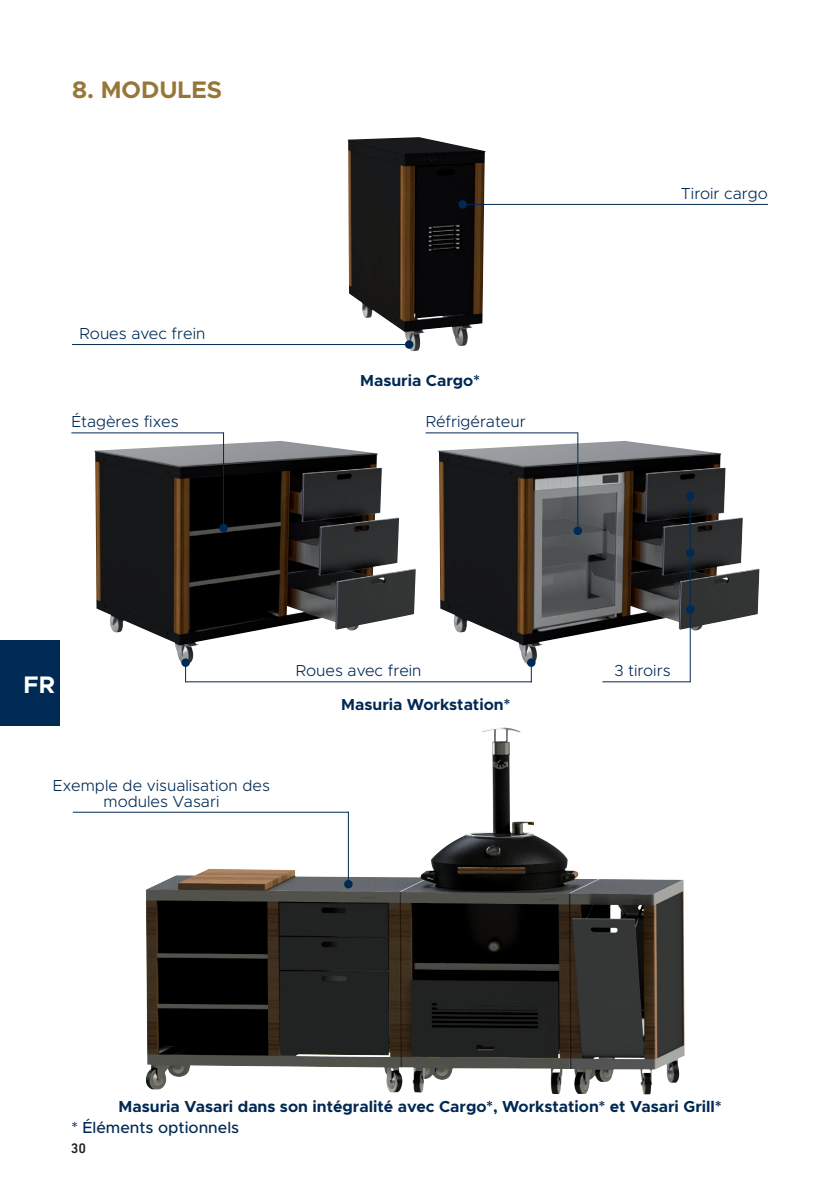
<style>
.page{position:relative;width:840px;height:1191px;background:#fff}
.page>*{position:absolute;margin:0;border:0;box-sizing:border-box;transform-origin:0 0}
.GLOBALO-NAGLOWEK_1{font:700 24px "Metropolis";color:#977639}
.t1{font:700 24px "Metropolis";color:#fff}
.t2{font:300 16px/16px "Metropolis";color:#002953;text-align:center}
.t3{font:700 16px "Metropolis";color:#002953}
.t4{font:500 16px "Metropolis";color:#002953}
.t5{font:500 14px "DIN Next LT Pro";color:#231f20}
</style>
<div class="page">
<div style="left:0;top:641px;width:60px;height:85px;background:#002953"></div>
<img style="left:146px;top:727px;width:538px;height:367px">
<hr style="left:348px;top:811px;width:1px;height:72px;background:#002953">
<div style="left:344px;top:880px;width:8px;height:8px;background:#002953;border-radius:50%"></div>
<hr style="left:73px;top:811px;width:275px;height:1px;background:#002953">
<img style="left:347px;top:137px;width:138px;height:214px">
<img style="left:438px;top:441px;width:321px;height:223px">
<hr style="left:463px;top:204px;width:304px;height:1px;background:#002953">
<div style="left:458px;top:200px;width:8px;height:9px;background:#002953;border-radius:50%"></div>
<hr style="left:185px;top:681px;width:346px;height:1px;background:#002953">
<hr style="left:602px;top:681px;width:87px;height:1px;background:#002953">
<hr style="left:72px;top:344px;width:336px;height:1px;background:#002953">
<div style="left:405px;top:340px;width:8px;height:9px;background:#002953;border-radius:50%"></div>
<svg style="left:530px;top:667px;width:1px;height:15px"></svg>
<hr style="left:689px;top:496px;width:1px;height:186px;background:#002953">
<svg style="left:526px;top:658px;width:9px;height:9px"></svg>
<div style="left:685px;top:605px;width:9px;height:9px;background:#002953;border-radius:50%"></div>
<div style="left:685px;top:548px;width:9px;height:9px;background:#002953;border-radius:50%"></div>
<div style="left:685px;top:492px;width:9px;height:8px;background:#002953;border-radius:50%"></div>
<img style="left:94px;top:441px;width:321px;height:222px">
<svg style="left:185px;top:667px;width:1px;height:15px"></svg>
<div style="left:181px;top:658px;width:9px;height:9px;background:#002953;border-radius:50%"></div>
<div style="left:573px;top:526px;width:8px;height:9px;background:#002953;border-radius:50%"></div>
<hr style="left:71px;top:432px;width:152px;height:1px;background:#002953">
<hr style="left:425px;top:432px;width:152px;height:1px;background:#002953">
<hr style="left:223px;top:432px;width:1px;height:99px;background:#002953">
<hr style="left:577px;top:432px;width:1px;height:99px;background:#002953">
<div style="left:219px;top:524px;width:9px;height:8px;background:#002953;border-radius:50%"></div>
<p class="GLOBALO-NAGLOWEK_1" style="left:72px;top:75px;width:151px">8. MODULES</p>
<p class="t2" style="left:79px;top:325px;width:127px">Roues avec frein</p>
<p class="t3" style="left:360px;top:371px;width:121px">Masuria Cargo*</p>
<p class="t2" style="left:71px;top:414px;width:109px">Étagères fixes</p>
<p class="t2" style="left:425px;top:414px;width:101px">Réfrigérateur</p>
<p class="t2" style="left:680px;top:185px;width:88px">Tiroir cargo</p>
<p class="t1" style="left:24px;top:669px;width:33px">FR</p>
<p class="t2" style="left:295px;top:662px;width:127px">Roues avec frein</p>
<p class="t2" style="left:614px;top:662px;width:58px">3 tiroirs</p>
<p class="t3" style="left:341px;top:694px;width:170px">Masuria Workstation*</p>
<p class="t2" style="left:53px;top:777px;width:218px">Exemple de visualisation des modules Vasari</p>
<p class="t3" style="left:118px;top:1096px;width:604px">Masuria Vasari dans son intégralité avec Cargo*, Workstation* et Vasari Grill*</p>
<p class="t4" style="left:71px;top:1117px;width:169px">* Éléments optionnels</p>
<p class="t5" style="left:71px;top:1139px;width:17px">30</p>
</div>
